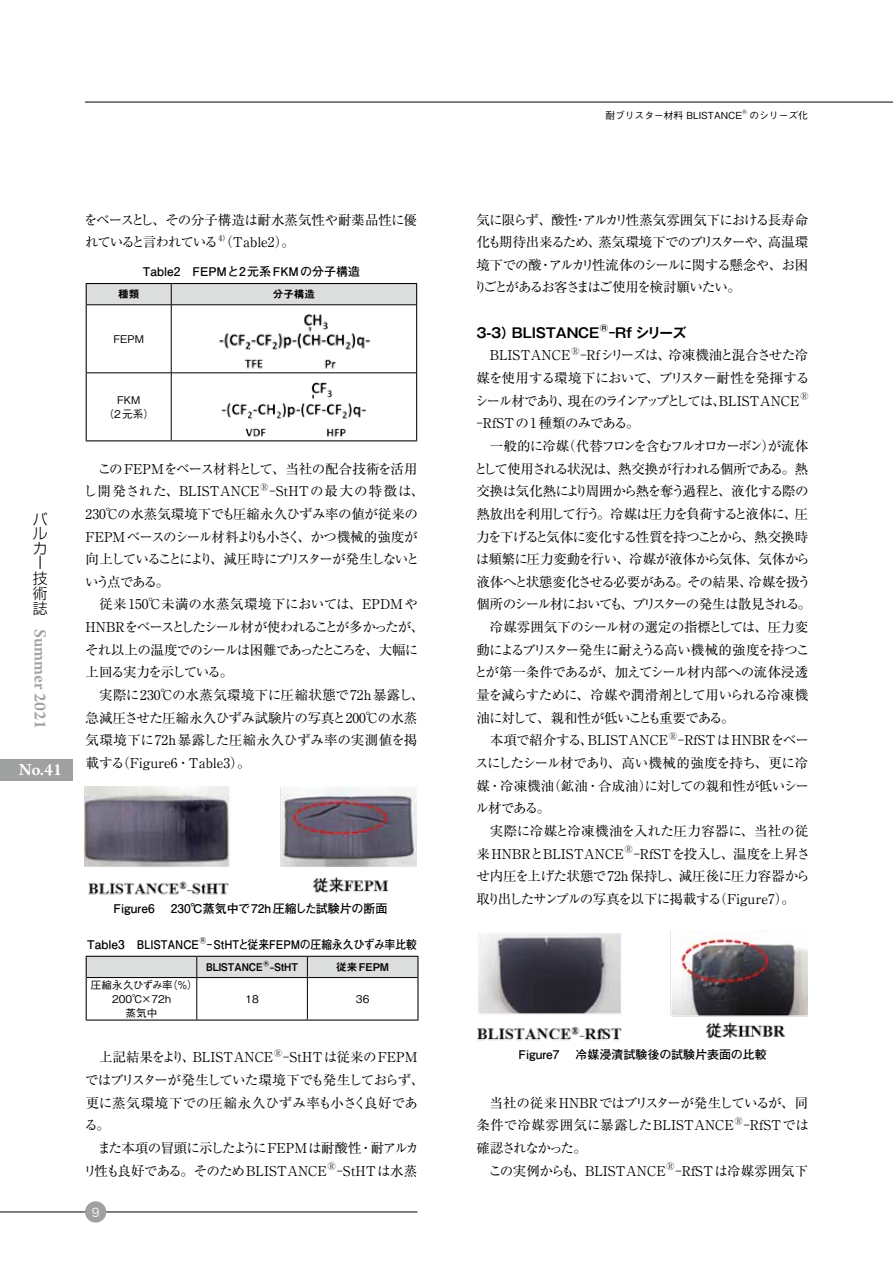
<style>
.page{position:relative;width:893px;height:1263px;background:#fff}
.page>*{position:absolute;margin:0;border:0;box-sizing:border-box;transform-origin:0 0}
.t1{font:600 18px "Arno Pro";color:#9fa0a0}
.t2{font:600 18px "Arno Pro";color:#fff}
.t3{font:300 14.85px/14.7px "Shin Go Pro";color:#000}
.t4{font:13.5px/22.6px "Ryumin Pro";letter-spacing:-.035em;color:#000}
.t5{font:13.5px/22.6px "Ryumin Pro";color:#000}
.t6{font:13.5px/22.6px "Ryumin Pro";letter-spacing:-.055em;color:#000}
.t7{font:13.5px "Ryumin Pro";letter-spacing:-.105em;color:#000}
.t8{font:13.5px/22.6px "Ryumin Pro";letter-spacing:-.01em;color:#000}
.t9{font:13.5px "Ryumin Pro";letter-spacing:-.07em;color:#000}
.t10{font:13.5px "Ryumin Pro";letter-spacing:-.075em;color:#000}
.t11{font:13.5px "Ryumin Pro";letter-spacing:-.085em;color:#000}
.t12{font:13.5px "Ryumin Pro";letter-spacing:-.08em;color:#000}
.t13{font:13.5px "Ryumin Pro";letter-spacing:-.065em;color:#000}
.t14{font:700 13.5px "Gothic MB101 Pro De";letter-spacing:-.015em;color:#000}
.t15{font:700 12px "Futo Go B101 Pro";color:#000}
.t16{font:700 12px "Futo Go B101 Pro";color:#000;scale:.9 1}
.t17{font:12px "Hira Kaku Pro W3";color:#fff}
.t18{font:500 10.65px/13.8px "Gothic BBB Pro";color:#000;text-align:center}
.t19{font:10.65px "Midashi Go Pro MB31";color:#000;scale:.9 1}
.t20{font:10.65px "Midashi Go Pro MB31";color:#000}
.t21{font:500 9.75px "Gothic BBB Pro";color:#000}
.t22{font:7.8px "Ryumin Pro";color:#000}
.t23{font:700 7.8px "Gothic MB101 Pro De";color:#000}
.t24{font:700 7.05px "Futo Go B101 Pro";color:#000;scale:.9 1}
.t25{font:6.15px "Midashi Go Pro MB31";color:#000;scale:.9 1}
.t26{font:500 5.7px "Gothic BBB Pro";color:#000}
</style>
<div class="page">
<hr style="left:86px;top:283px;width:85px;height:1px;background:#000">
<hr style="left:171px;top:283px;width:246px;height:1px;background:#000">
<hr style="left:86px;top:305px;width:1px;height:68px;background:#000">
<hr style="left:416px;top:305px;width:1px;height:68px;background:#000">
<hr style="left:86px;top:373px;width:1px;height:67px;background:#000">
<hr style="left:416px;top:373px;width:1px;height:67px;background:#000">
<hr style="left:86px;top:440px;width:85px;height:1px;background:#000">
<hr style="left:171px;top:440px;width:246px;height:1px;background:#000">
<svg style="left:86px;top:284px;width:331px;height:21px;background:#d6d7d7"></svg>
<hr style="left:87px;top:305px;width:84px;height:1px;background:#000">
<hr style="left:171px;top:305px;width:245px;height:1px;background:#000">
<hr style="left:171px;top:305px;width:1px;height:68px;background:#000">
<hr style="left:87px;top:373px;width:84px;height:1px;background:#000">
<hr style="left:171px;top:373px;width:245px;height:1px;background:#000">
<hr style="left:171px;top:373px;width:1px;height:67px;background:#000">
<img style="left:193px;top:304px;width:202px;height:69px">
<img style="left:196px;top:373px;width:197px;height:68px">
<hr style="left:417px;top:977px;width:1px;height:42px;background:#000">
<hr style="left:197px;top:1019px;width:110px;height:1px;background:#000">
<hr style="left:307px;top:1019px;width:111px;height:1px;background:#000">
<hr style="left:87px;top:977px;width:110px;height:1px;background:#000">
<hr style="left:197px;top:977px;width:110px;height:1px;background:#000">
<hr style="left:307px;top:977px;width:110px;height:1px;background:#000">
<hr style="left:86px;top:977px;width:1px;height:42px;background:#000">
<hr style="left:86px;top:1019px;width:111px;height:1px;background:#000">
<hr style="left:197px;top:978px;width:1px;height:41px;background:#000">
<div style="left:86px;top:956px;width:332px;height:21px;background:#dcdddd"></div>
<hr style="left:307px;top:978px;width:1px;height:41px;background:#000">
<img style="left:84px;top:787px;width:333px;height:108px">
<img style="left:477px;top:931px;width:331px;height:110px">
<div style="left:0;top:759px;width:72px;height:21px;background:#9fa0a0"></div>
<hr style="left:0;top:1212px;width:417px;height:1px;background:#000">
<div style="left:85px;top:1201px;width:21px;height:21px;background:#9fa0a0;border-radius:50%"></div>
<hr style="left:85px;top:102px;width:808px;height:1px;background:#000">
<p class="t3" style="left:33px;top:510px;width:16px">バルカー技術誌</p>
<h1 class="t1" style="left:51px;top:629px;width:101px;rotate:90deg">Summer 2021</h1>
<h1 class="t2" style="left:19px;top:759px;width:45px">No.41</h1>
<p class="t4" style="left:84px;top:207px;width:335px">をベースとし、その分子構造は耐水蒸気性や耐薬品性に優れていると言われている（Table2）。</p>
<p class="t22" style="left:218px;top:231px;width:13px">4）</p>
<p class="t15" style="left:143px;top:262px;width:219px">Table2　FEPMと2元系FKMの分子構造</p>
<p class="t20" style="left:118px;top:286px;width:23px">種類</p>
<p class="t20" style="left:273px;top:286px;width:44px">分子構造</p>
<p class="t18" style="left:113px;top:331px;width:32px">FEPM</p>
<p class="t18" style="left:103px;top:392px;width:52px">FKM<br>（2元系）</p>
<p class="t5" style="left:83px;top:456px;width:336px;text-indent:14px">このFEPMをベース材料として、当社の配合技術を活用し開発された、BLISTANCE</p>
<p class="t22" style="left:260px;top:480px;width:9px">Ⓡ</p>
<p class="t4" style="left:85px;top:479px;width:341px;text-indent:184px">-StHTの最大の特徴は、<br>230℃の水蒸気環境下でも圧縮永久ひずみ率の値が従来の<br>FEPM ベースのシール材料よりも小さく、かつ機械的強度が向上していることにより、減圧時にブリスターが発生しないという点である。</p>
<p class="t6" style="left:85px;top:592px;width:341px;text-indent:14px">従来150℃未満の水蒸気環境下においては、EPDMや<br>HNBRをベースとしたシール材が使われることが多かったが、それ以上の温度でのシールは困難であったところを、大幅に上回る実力を示している。</p>
<p class="t5" style="left:86px;top:683px;width:340px;text-indent:14px">実際に230℃の水蒸気環境下に圧縮状態で72h暴露し、急減圧させた圧縮永久ひずみ試験片の写真と200℃の水蒸気環境下に72h暴露した圧縮永久ひずみ率の実測値を掲載する（Figure6・Table3）。</p>
<p class="t15" style="left:114px;top:899px;width:275px">Figure6　 230℃蒸気中で72h圧縮した試験片の断面</p>
<p class="t15" style="left:87px;top:935px;width:113px">Table3　BLISTANCE</p>
<p class="t24" style="left:200px;top:935px;width:8px">Ⓡ</p>
<p class="t16" style="left:207px;top:935px;width:235px">-StHTと従来FEPMの圧縮永久ひずみ率比較</p>
<p class="t19" style="left:206px;top:958px;width:64px">BLISTANCE</p>
<p class="t25" style="left:263px;top:958px;width:8px">Ⓡ</p>
<p class="t19" style="left:270px;top:958px;width:33px">–StHT</p>
<p class="t20" style="left:336px;top:958px;width:55px">従来FEPM</p>
<p class="t18" style="left:91px;top:977px;width:108px">圧縮永久ひずみ率（％）<br>200℃×72h<br>蒸気中</p>
<p class="t18" style="left:245px;top:990px;width:15px">18</p>
<p class="t18" style="left:356px;top:990px;width:15px">36</p>
<p class="t5" style="left:99px;top:1045px;width:176px">上記結果をより、BLISTANCE</p>
<p class="t22" style="left:274px;top:1047px;width:9px">Ⓡ</p>
<p class="t8" style="left:84px;top:1045px;width:341px;text-indent:198px">-StHTは従来のFEPMではブリスターが発生していた環境下でも発生しておらず、更に蒸気環境下での圧縮永久ひずみ率も小さく良好である。</p>
<p class="t4" style="left:83px;top:1135px;width:337px;text-indent:14px">また本項の冒頭に示したようにFEPMは耐酸性・耐アルカリ性も良好である。そのためBLISTANCE</p>
<p class="t22" style="left:328px;top:1160px;width:9px">Ⓡ</p>
<p class="t5" style="left:336px;top:1158px;width:83px">-StHTは水蒸</p>
<p class="t17" style="left:92px;top:1201px;width:9px">9</p>
<p class="t21" style="left:605px;top:108px;width:138px">耐ブリスター材料 BLISTANCE</p>
<p class="t26" style="left:742px;top:108px;width:6px">®</p>
<p class="t21" style="left:749px;top:108px;width:60px">のシリーズ化</p>
<p class="t4" style="left:474px;top:207px;width:336px;text-align:justify">気に限らず、酸性・アルカリ性蒸気雰囲気下における長寿命化も期待出来るため、蒸気環境下でのブリスターや、高温環境下での酸・アルカリ性流体のシールに関する懸念や、お困りごとがあるお客さまはご使用を検討願いたい。</p>
<p class="t14" style="left:476px;top:321px;width:124px">3-3）BLISTANCE</p>
<p class="t23" style="left:600px;top:322px;width:9px">Ⓡ</p>
<p class="t14" style="left:609px;top:321px;width:79px">-Rf シリーズ</p>
<p class="t5" style="left:490px;top:343px;width:82px">BLISTANCE</p>
<p class="t22" style="left:571px;top:345px;width:9px">Ⓡ</p>
<p class="t4" style="left:475px;top:343px;width:336px;text-align:justify;text-indent:105px">-Rfシリーズは、冷凍機油と混合させた冷媒を使用する環境下において、ブリスター耐性を発揮するシール材であり、現在のラインアップとしては、BLISTANCE</p>
<p class="t22" style="left:800px;top:390px;width:9px">Ⓡ</p>
<p class="t5" style="left:476px;top:411px;width:165px">-RfSTの1種類のみである。</p>
<p class="t7" style="left:490px;top:435px;width:320px">一般的に冷媒（代替フロンを含むフルオロカーボン）が流体</p>
<p class="t10" style="left:474px;top:458px;width:336px">として使用される状況は、熱交換が行われる個所である。熱</p>
<p class="t11" style="left:476px;top:481px;width:334px">交換は気化熱により周囲から熱を奪う過程と、液化する際の</p>
<p class="t9" style="left:476px;top:503px;width:333px">熱放出を利用して行う。冷媒は圧力を負荷すると液体に、圧</p>
<p class="t7" style="left:476px;top:526px;width:333px">力を下げると気体に変化する性質を持つことから、熱交換時</p>
<p class="t4" style="left:476px;top:547px;width:336px">は頻繁に圧力変動を行い、冷媒が液体から気体、気体から</p>
<p class="t12" style="left:476px;top:571px;width:336px">液体へと状態変化させる必要がある。その結果、冷媒を扱う</p>
<p class="t7" style="left:476px;top:594px;width:337px">個所のシール材においても、ブリスターの発生は散見される。</p>
<p class="t4" style="left:490px;top:615px;width:320px">冷媒雰囲気下のシール材の選定の指標としては、圧力変</p>
<p class="t9" style="left:476px;top:639px;width:335px">動によるブリスター発生に耐えうる高い機械的強度を持つこ</p>
<p class="t4" style="left:474px;top:660px;width:335px">とが第一条件であるが、加えてシール材内部への流体浸透</p>
<p class="t10" style="left:476px;top:684px;width:333px">量を減らすために、冷媒や潤滑剤として用いられる冷凍機</p>
<p class="t13" style="left:476px;top:707px;width:260px">油に対して、親和性が低いことも重要である。</p>
<p class="t5" style="left:490px;top:728px;width:180px">本項で紹介する、BLISTANCE</p>
<p class="t22" style="left:669px;top:730px;width:9px">Ⓡ</p>
<p class="t4" style="left:475px;top:728px;width:335px;text-align:justify;text-indent:203px">-RfSTはHNBRをベースにしたシール材であり、高い機械的強度を持ち、更に冷媒・冷凍機油（鉱油・合成油）に対しての親和性が低いシール材である。</p>
<p class="t5" style="left:476px;top:819px;width:333px;text-indent:14px">実際に冷媒と冷凍機油を入れた圧力容器に、当社の従来HNBRとBLISTANCE</p>
<p class="t22" style="left:625px;top:843px;width:9px">Ⓡ</p>
<p class="t4" style="left:476px;top:841px;width:335px;text-align:justify;text-indent:157px">-RfSTを投入し、温度を上昇させ内圧を上げた状態で72h保持し、減圧後に圧力容器から取り出したサンプルの写真を以下に掲載する（Figure7）。</p>
<p class="t15" style="left:518px;top:1045px;width:250px">Figure7　 冷媒浸漬試験後の試験片表面の比較</p>
<p class="t5" style="left:476px;top:1090px;width:333px;text-indent:13px">当社の従来 HNBRではブリスターが発生しているが、同条件で冷媒雰囲気に暴露したBLISTANCE</p>
<p class="t22" style="left:735px;top:1114px;width:9px">Ⓡ</p>
<p class="t4" style="left:743px;top:1113px;width:67px">-RfSTでは</p>
<p class="t4" style="left:488px;top:1136px;width:179px;text-indent:-12px">確認されなかった。<br>この実例からも、BLISTANCE</p>
<p class="t22" style="left:667px;top:1160px;width:9px">Ⓡ</p>
<p class="t5" style="left:675px;top:1158px;width:134px">-RfSTは冷媒雰囲気下</p>
</div>
